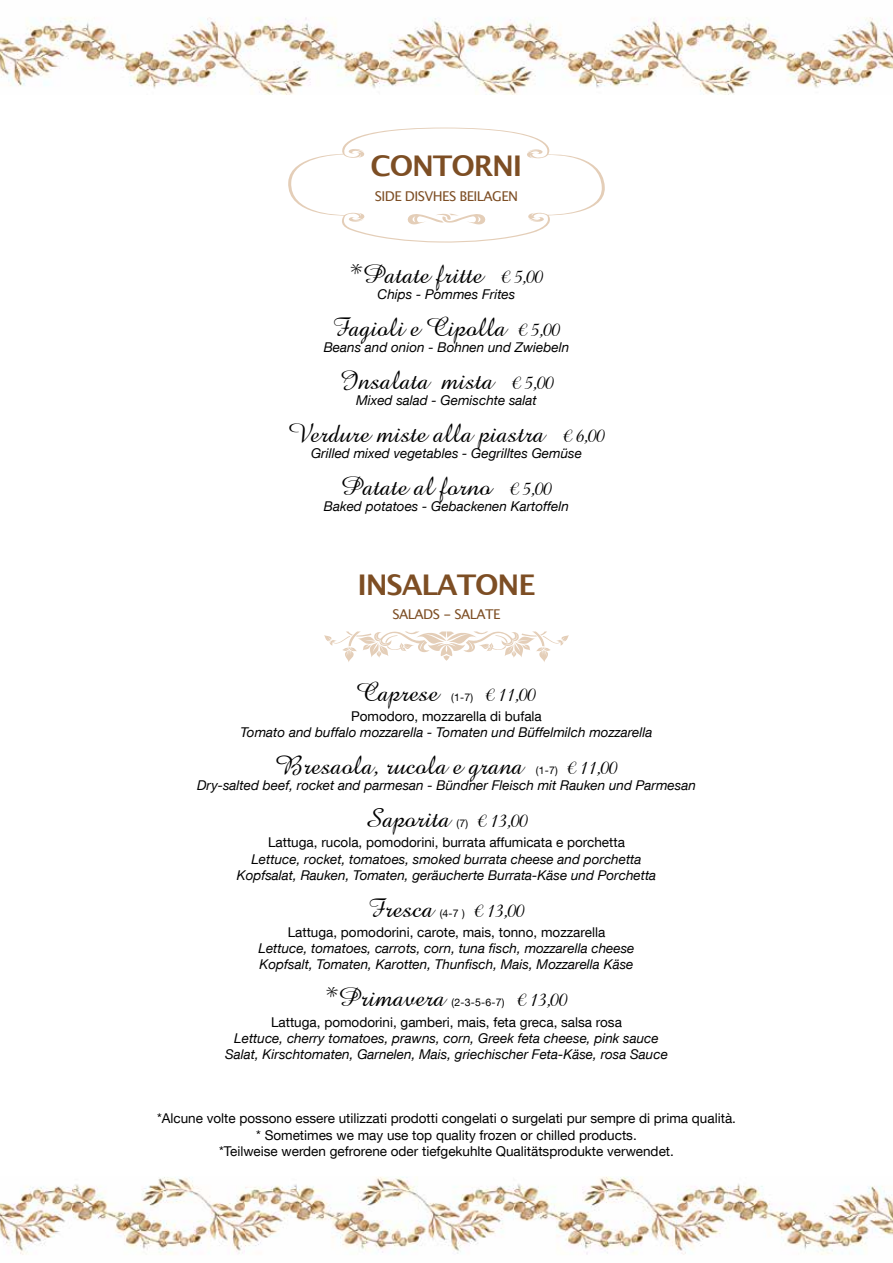
<style>
.page{position:relative;width:893px;height:1263px;background:#fff}
.page>*{position:absolute;margin:0;border:0;box-sizing:border-box;transform-origin:0 0}
.t1{font:700 28.5px "Lucida Grande";letter-spacing:-.04em;color:#7d4e24}
.t2{font:27px "Amazone BT";color:#000}
.t3{font:21px "Amazone BT";letter-spacing:-.06em;color:#000}
.t4{font:italic 13.5px/16.2px "Helvetica Neue LT Com";color:#000;text-align:center}
.t5{font:13.5px/16.2px "Helvetica Neue LT Com";color:#000;text-align:center}
.t6{font:13.5px "Lucida Grande";letter-spacing:-.04em;color:#7d4e24}
.t7{font:10.5px "Helvetica Neue LT Com";color:#000}
.s1{font-size:21px}
.s2{font-family:"Helvetica Neue LT Com";font-size:10.5px}
.s3{font-family:"Amazone BT";font-size:21px}
</style>
<div class="page">
<svg style="left:288px;top:128px;width:317px;height:115px"></svg>
<svg style="left:324px;top:631px;width:245px;height:31px"></svg>
<img style="left:0;top:17px;width:893px;height:78px">
<img style="left:0;top:1177px;width:893px;height:78px">
<h1 class="t1" style="left:371px;top:143px;width:153px">CONTORNI</h1>
<p class="t6" style="left:375px;top:189px;width:145px">SIDE DISVHES BEILAGEN</p>
<h2 class="t2" style="left:349px;top:259px;width:196px">*Patate fritte <span class="s1">€ 5,00</span></h2>
<p class="t4" style="left:378px;top:286px;width:139px">Chips - Pommes Frites</p>
<h2 class="t2" style="left:332px;top:312px;width:230px">Fagioli e Cipolla <span class="s1">€ 5,00</span></h2>
<p class="t4" style="left:324px;top:339px;width:247px">Beans and onion - Bohnen und Zwiebeln</p>
<h2 class="t2" style="left:338px;top:365px;width:218px">Insalata mista <span class="s1">€ 5,00</span></h2>
<p class="t4" style="left:356px;top:392px;width:182px">Mixed salad - Gemischte salat</p>
<h2 class="t2" style="left:287px;top:418px;width:320px">Verdure miste alla piastra <span class="s1">€ 6,00</span></h2>
<p class="t4" style="left:311px;top:445px;width:272px">Grilled mixed vegetables - Gegrilltes Gemüse</p>
<h2 class="t2" style="left:340px;top:471px;width:214px">Patate al forno <span class="s1">€ 5,00</span></h2>
<p class="t4" style="left:324px;top:498px;width:247px">Baked potatoes - Gebackenen Kartoffeln</p>
<h1 class="t1" style="left:357px;top:561px;width:180px">INSALATONE</h1>
<p class="t6" style="left:392px;top:607px;width:110px">SALADS - SALATE</p>
<h2 class="t2" style="left:356px;top:676px;width:84px">Caprese</h2>
<h3 class="t3" style="left:451px;top:682px;width:87px"><span class="s2">(1-7)</span> € 11,00</h3>
<p class="t5" style="left:351px;top:708px;width:192px">Pomodoro, mozzarella di bufala</p>
<p class="t4" style="left:240px;top:724px;width:413px">Tomato and buffalo mozzarella - Tomaten und Büffelmilch mozzarella</p>
<h2 class="t2" style="left:275px;top:750px;width:250px">Bresaola, rucola e grana</h2>
<h3 class="t3" style="left:536px;top:755px;width:84px"><span class="s2">(1-7)</span> € 11,00</h3>
<p class="t4" style="left:197px;top:777px;width:500px">Dry-salted beef, rocket and parmesan - Bündner Fleisch mit Rauken und Parmesan</p>
<h2 class="t2" style="left:364px;top:803px;width:87px">Saporita</h2>
<h3 class="t3" style="left:456px;top:808px;width:74px"><span class="s2">(7)</span> € 13,00</h3>
<p class="t5" style="left:268px;top:834px;width:358px">Lattuga, rucola, pomodorini, burrata affumicata e porchetta</p>
<p class="t4" style="left:237px;top:850px;width:421px">Lettuce, rocket, tomatoes, smoked burrata cheese and porchetta<br>Kopfsalat, Rauken, Tomaten, geräucherte Burrata-Käse und Porchetta</p>
<h2 class="t2" style="left:368px;top:892px;width:67px">Fresca</h2>
<h3 class="t3" style="left:440px;top:898px;width:87px"><span class="s2">(4-7 )</span> € 13,00</h3>
<p class="t5" style="left:288px;top:924px;width:319px">Lattuga, pomodorini, carote, mais, tonno, mozzarella</p>
<p class="t4" style="left:258px;top:940px;width:377px;text-align:left">Lettuce, tomatoes, carrots, corn, tuna fisch, mozzarella cheese<br>Kopfsalt, Tomaten, Karotten, Thunfisch, Mais, Mozzarella Käse</p>
<h2 class="t2" style="left:325px;top:982px;width:122px">*Primavera</h2>
<p class="t7" style="left:452px;top:996px;width:118px">(2-3-5-6-7) <span class="s3">€ 13,00</span></p>
<p class="t5" style="left:271px;top:1013px;width:352px">Lattuga, pomodorini, gamberi, mais, feta greca, salsa rosa</p>
<p class="t4" style="left:225px;top:1029px;width:444px">Lettuce, cherry tomatoes, prawns, corn, Greek feta cheese, pink sauce<br>Salat, Kirschtomaten, Garnelen, Mais, griechischer Feta-Käse, rosa Sauce</p>
<p class="t5" style="left:157px;top:1110px;width:580px">*Alcune volte possono essere utilizzati prodotti congelati o surgelati pur sempre di prima qualità. * Sometimes we may use top quality frozen or chilled products.<br>*Teilweise werden gefrorene oder tiefgekuhlte Qualitätsprodukte verwendet.</p>
</div>
